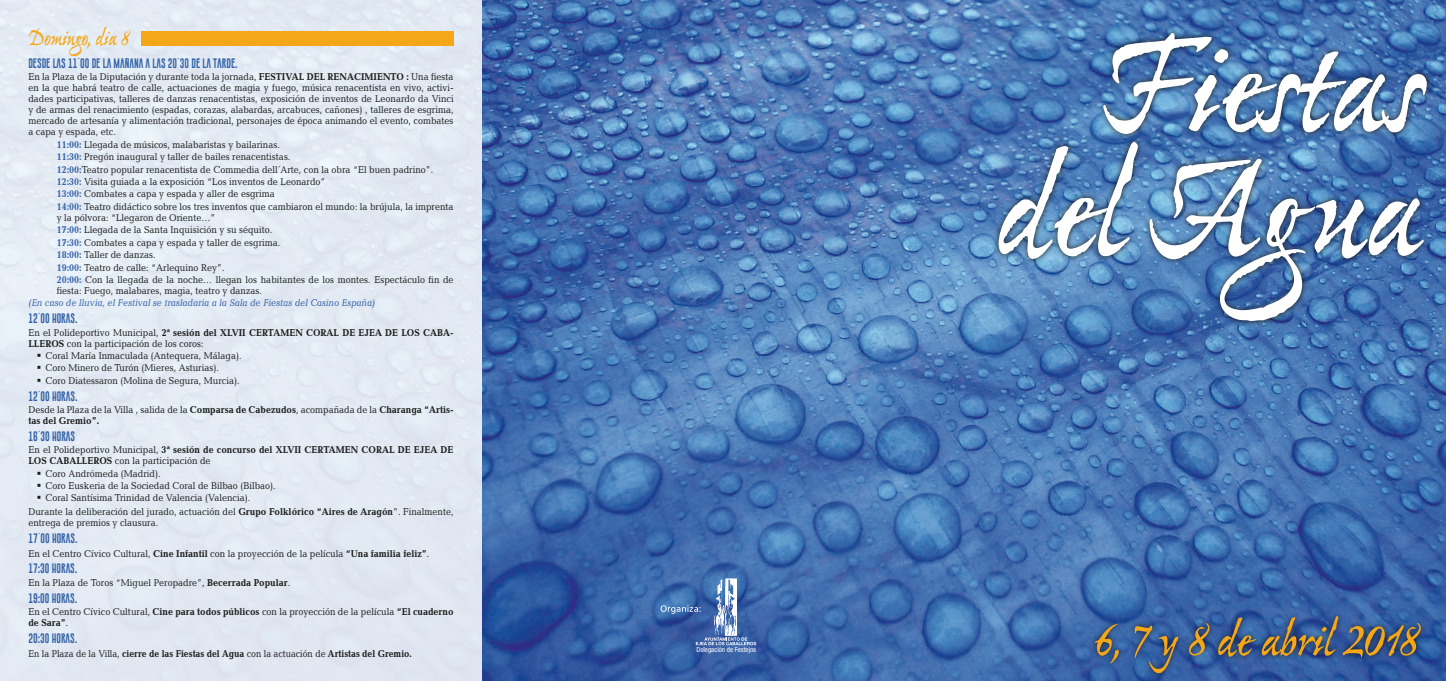
<style>
.page{position:relative;width:1446px;height:681px;background:#fff}
.page>*{position:absolute;margin:0;border:0;box-sizing:border-box;transform-origin:0 0}
.t1{font:700 149.7px/124px "Ex Ponto Pro";letter-spacing:-.01em;color:#fff;text-align:right}
.t2{font:700 52px "Ex Ponto Pro";letter-spacing:-.01em;color:#f6a717}
.t3{font:700 25px "Ex Ponto Pro";letter-spacing:-.01em;color:#f6a717;scale:.9 1}
.t4{font:10px/12.4px "Candida Std";color:#1c1c1b;scale:.9 1}
.t5{font:700 10px/11px "Candida Std";color:#1c1c1b;scale:.9 1}
.t6{font:10px "Gobold Extra 1";color:#3463a8;scale:.9 1}
.t7{font:700 10px "Candida Std";color:#1c1c1b;scale:.87 1}
.t8{font:italic 10px "Candida Std";color:#3463a8;scale:.9 1}
.t9{font:condensed 7px "Helvetica Neue LT Std";color:#fff}
.s1{font-weight:700}
.s2{font-weight:700;color:#3463a8}
.s3{font-weight:400}
.s4{font-style:italic}
</style>
<div class="page">
<img style="left:0;top:0;width:1446px;height:680px">
<svg style="left:660px;top:605px;width:40px;height:8px"></svg>
<img style="left:715px;top:576px;width:21px;height:61px">
<svg style="left:696px;top:637px;width:60px;height:8px"></svg>
<svg style="left:992px;top:27px;width:441px;height:300px;background:#436d9e"></svg>
<svg style="left:1089px;top:610px;width:338px;height:69px;background:#305593"></svg>
<div style="left:141px;top:31px;width:313px;height:15px;background:#f6a717"></div>
<h3 class="t3" style="left:28px;top:22px;width:113px">Domingo, dia 8</h3>
<p class="t6" style="left:28px;top:56px;width:234px">DESDE LAS 11´00 DE LA MAÑANA A LAS 20´30 DE LA TARDE.</p>
<p class="t4" style="left:28px;top:71px;width:474px;line-height:11px;text-align:justify">En la Plaza de la Diputación y durante toda la jornada, <span class="s1">FESTIVAL DEL RENACIMIENTO :</span> Una fiesta en la que habrá teatro de calle, actuaciones de magia y fuego, música renacentista en vivo, activi&shy;dades participativas, talleres de danzas renacentistas, exposición de inventos de Leonardo da Vinci y de armas del renacimiento (espadas, corazas, alabardas, arcabuces, cañones) , talleres de esgrima, mercado de artesanía y alimentación tradicional, personajes de época animando el evento, combates a capa y espada, etc.</p>
<p class="t4" style="left:57px;top:138px;width:442px"><span class="s2">11:00:</span> Llegada de músicos, malabaristas y bailarinas.<br><span class="s2">11:30:</span> Pregón inaugural y taller de bailes renacentistas.<br><span class="s2">12:00:</span>Teatro popular renacentista de Commedia dell´Arte, con la obra “El buen padrino”.<br><span class="s2">12:30:</span> Visita guiada a la exposición “Los inventos de Leonardo”<br><span class="s2">13:00:</span> Combates a capa y espada y aller de esgrima<br><span class="s2">14:00:</span> Teatro didáctico sobre los tres inventos que cambiaron el mundo: la brújula, la imprenta</p>
<p class="t4" style="left:57px;top:211px;width:442px">y la pólvora: “Llegaron de Oriente…”<br><span class="s2">17:00:</span> Llegada de la Santa Inquisición y su séquito.<br><span class="s2">17:30:</span> Combates a capa y espada y taller de esgrima.<br><span class="s2">18:00:</span> Taller de danzas.<br><span class="s2">19:00:</span> Teatro de calle: “Arlequino Rey”.<br><span class="s2">20:00:</span> Con la llegada de la noche… llegan los habitantes de los montes. Espectáculo fin de</p>
<p class="t4" style="left:57px;top:284px;width:230px">fiesta: Fuego, malabares, magia, teatro y danzas.</p>
<p class="t8" style="left:28px;top:297px;width:387px">(En caso de lluvia, el Festival se trasladaría a la Sala de Fiestas del Casino España)</p>
<p class="t6" style="left:28px;top:312px;width:56px">12´00 HORAS.</p>
<p class="t4" style="left:28px;top:326px;width:474px;line-height:11px">En el Polideportivo Municipal, <span class="s1">2ª sesión del XLVII CERTAMEN CORAL DE EJEA DE LOS CABA-<br>LLEROS</span> con la participación de los coros:</p>
<p class="t4" style="left:37px;top:349px;width:229px">▪ Coral María Inmaculada (Antequera, Málaga).</p>
<p class="t4" style="left:37px;top:361px;width:204px">▪ Coro Minero de Turón (Mieres, Asturias).</p>
<p class="t4" style="left:37px;top:374px;width:227px">▪ Coro Diatessaron (Molina de Segura, Murcia).</p>
<p class="t6" style="left:28px;top:389px;width:56px">12´00 HORAS.</p>
<p class="t5" style="left:28px;top:404px;width:474px"><span class="s3">Desde la Plaza de la Villa , salida de la</span> Comparsa de Cabezudos<span class="s3">, acompañada de la</span> Charanga “Artis&shy;tas del Gremio”.</p>
<p class="t6" style="left:28px;top:429px;width:53px">16´30 HORAS</p>
<p class="t5" style="left:28px;top:444px;width:474px"><span class="s3">En el Polideportivo Municipal,</span> 3ª sesión de concurso del XLVII CERTAMEN CORAL DE EJEA DE<br>LOS CABALLEROS <span class="s3">con la participación de</span></p>
<p class="t4" style="left:37px;top:466px;width:139px">▪ Coro Andrómeda (Madrid).</p>
<p class="t4" style="left:37px;top:479px;width:267px">▪ Coro Euskeria de la Sociedad Coral de Bilbao (Bilbao).</p>
<p class="t4" style="left:28px;top:491px;width:474px;line-height:13.8px;text-indent:9px">▪ Coral Santísima Trinidad de Valencia (Valencia).<br>Durante la deliberación del jurado, actuación del <span class="s1">Grupo Folklórico “Aires de Aragón</span>”. Finalmente,</p>
<p class="t4" style="left:28px;top:516px;width:146px">entrega de premios y clausura.</p>
<p class="t6" style="left:28px;top:531px;width:56px">17´00 HORAS.</p>
<p class="t4" style="left:28px;top:547px;width:447px">En el Centro Cívico Cultural, <span class="s1">Cine Infantil</span> con la proyección de la película <span class="s1">“Una familia feliz”</span><span class="s4">.</span></p>
<p class="t6" style="left:28px;top:562px;width:56px">17:30 HORAS.</p>
<p class="t4" style="left:28px;top:576px;width:293px">En la Plaza de Toros “Miguel Peropadre”, <span class="s1">Becerrada Popular</span>.</p>
<p class="t6" style="left:28px;top:591px;width:56px">19:00 HORAS.</p>
<p class="t4" style="left:28px;top:606px;width:474px;line-height:11px">En el Centro Cívico Cultural, <span class="s1">Cine para todos públicos</span> con la proyección de la película <span class="s1">“El cuaderno de Sara”</span><span class="s4">.</span></p>
<p class="t6" style="left:28px;top:631px;width:56px">20:30 HORAS.</p>
<p class="t7" style="left:28px;top:647px;width:442px"><span class="s3">En la Plaza de la Villa,</span> cierre de las Fiestas del Agua <span class="s3">con la actuación de</span> Artistas del Gremio.</p>
<p class="t9" style="left:696px;top:645px;width:61px">Delegación de Festejos</p>
<h1 class="t1" style="left:992px;top:33px;width:427px">Fiestas del Agua</h1>
<h2 class="t2" style="left:1092px;top:607px;width:327px">6, 7 y 8 de abril 2018</h2>
</div>
